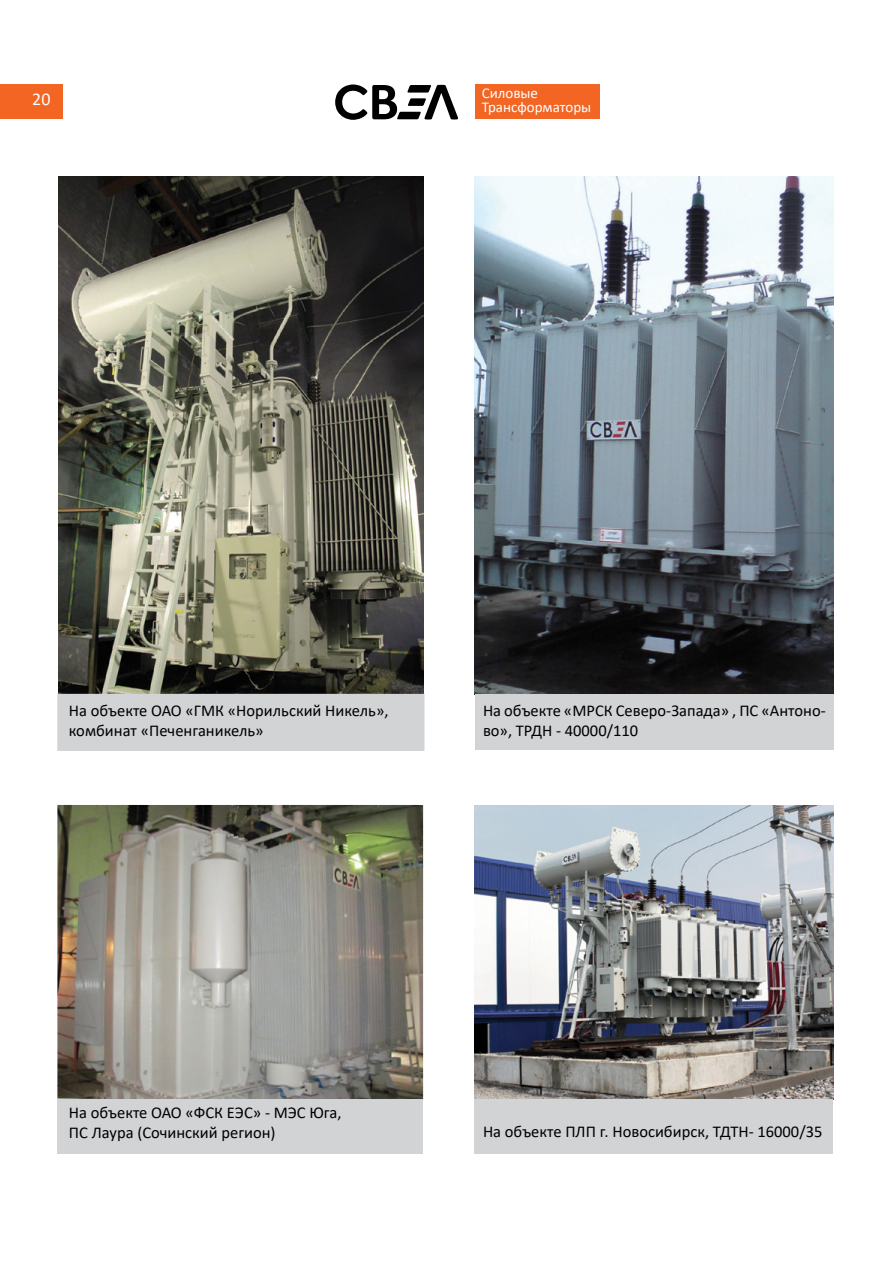
<style>
.page{position:relative;width:893px;height:1263px;background:#fff}
.page>*{position:absolute;margin:0;border:0;box-sizing:border-box;transform-origin:0 0}
.t1{font:18px "Calibri";color:#fff}
.t2{font:16.5px/19.8px "Calibri";color:#000}
.t3{font:15px/13.5px "Calibri";color:#fff}
</style>
<div class="page">
<svg style="left:335px;top:84px;width:123px;height:36px"></svg>
<div style="left:0;top:84px;width:63px;height:34px;background:#f26523"></div>
<div style="left:475px;top:84px;width:125px;height:35px;background:#f26523"></div>
<img style="left:475px;top:176px;width:359px;height:518px">
<img style="left:474px;top:805px;width:359px;height:294px">
<img style="left:58px;top:176px;width:366px;height:518px">
<img style="left:57px;top:805px;width:366px;height:294px">
<div style="left:57px;top:694px;width:367px;height:57px;background:#d1d3d5"></div>
<div style="left:57px;top:1099px;width:366px;height:54px;background:#d1d3d5"></div>
<div style="left:475px;top:694px;width:359px;height:56px;background:#d1d3d5"></div>
<div style="left:474px;top:1099px;width:359px;height:54px;background:#d1d3d5"></div>
<p class="t1" style="left:32px;top:86px;width:20px">20</p>
<p class="t3" style="left:482px;top:86px;width:111px">Cиловые<br>Трансформаторы</p>
<p class="t2" style="left:69px;top:700px;width:321px">На объекте ОАО «ГМК «Норильский Никель», комбинат «Печенганикель»</p>
<p class="t2" style="left:483px;top:700px;width:344px">На объекте «МРСК Северо-Запада» , ПС «Антоно&shy;во», ТРДН - 40000/110</p>
<p class="t2" style="left:69px;top:1102px;width:274px">На объекте ОАО «ФСК ЕЭС» - МЭС Юга,<br>ПС Лаура (Сочинский регион)</p>
<p class="t2" style="left:483px;top:1121px;width:341px">На объекте ПЛП г. Новосибирск, ТДТН- 16000/35</p>
</div>
